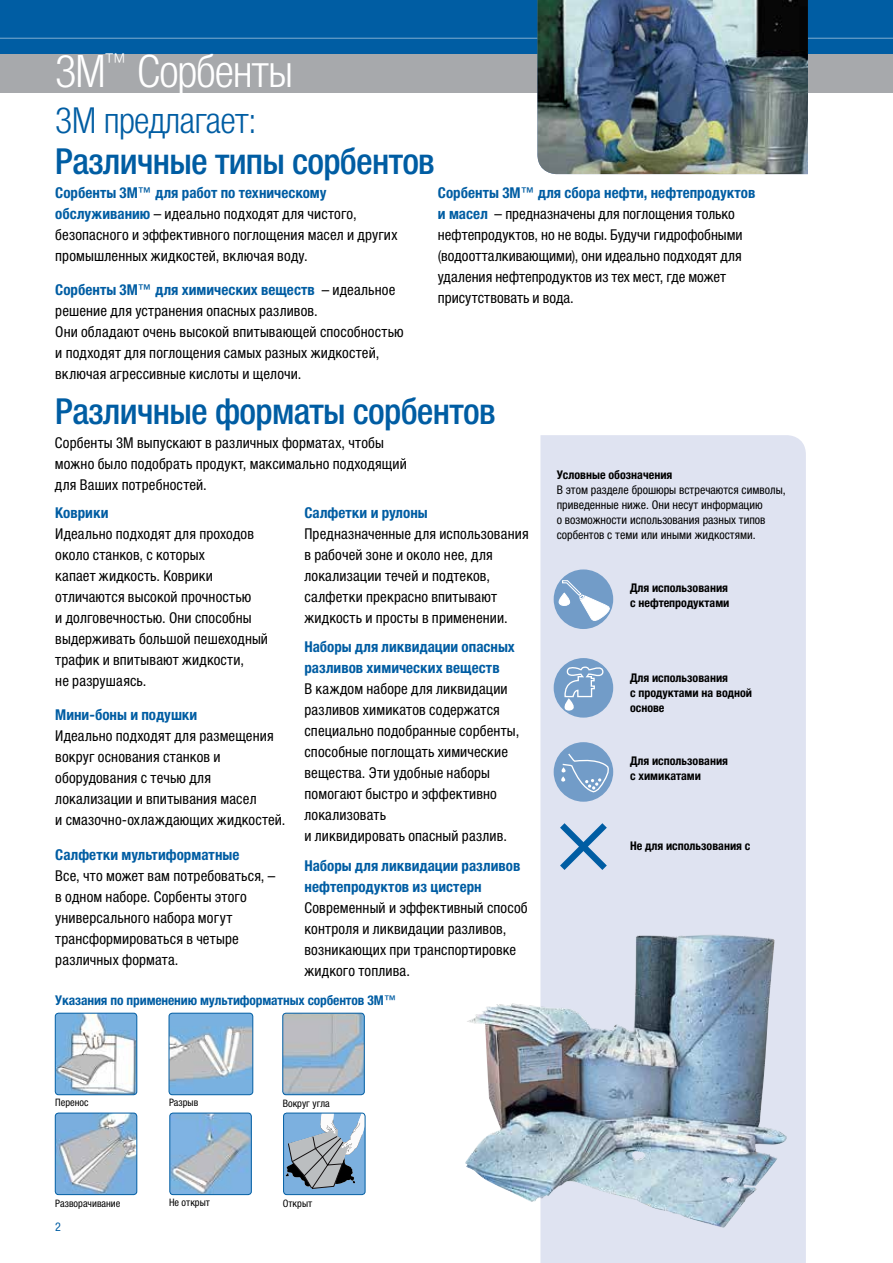
<style>
.page{position:relative;width:893px;height:1263px;background:#fff}
.page>*{position:absolute;margin:0;border:0;box-sizing:border-box;transform-origin:0 0}
.t1{font:300 condensed 45px "Helvetica Neue LTCYR";letter-spacing:-.02em;color:#fff}
.t2{font:500 condensed 36px "Helvetica Neue LTCYR";letter-spacing:-.02em;color:#005da3}
.t3{font:300 condensed 36px "Helvetica Neue LTCYR";letter-spacing:-.02em;color:#005da3}
.t4{font:condensed 15px/21px "Helvetica Neue LTCYR";letter-spacing:.01em;color:#000}
.t5{font:700 condensed 15px/21px "Helvetica Neue LTCYR";color:#005da3}
.t6{font:700 condensed 13.5px "Helvetica Neue LTCYR";letter-spacing:-.01em;color:#005da3}
.t7{font:condensed 12px/15px "Helvetica Neue LTCYR";color:#000}
.t8{font:700 condensed 12px/15px "Helvetica Neue LTCYR";color:#000}
.t9{font:condensed 12px "Helvetica Neue LTCYR";color:#005da3}
.t10{font:condensed 10.35px "Helvetica Neue LTCYR";color:#000}
.s1{font-weight:700;color:#005da3}
</style>
<div class="page">
<div style="left:0;top:0;width:893px;height:54px;background:#005da3"></div>
<div style="left:0;top:54px;width:893px;height:38px;background:#a7a9ac"></div>
<hr style="left:0;top:38px;width:893px;height:1px;background:#fff">
<div style="left:540px;top:435px;width:266px;height:828px;background:#dfe3f1"></div>
<img style="left:537px;top:0;width:271px;height:174px">
<div style="left:554px;top:569px;width:59px;height:60px;background:#729cc8;border-radius:50%"></div>
<svg style="left:558px;top:580px;width:53px;height:41px"></svg>
<div style="left:554px;top:658px;width:59px;height:60px;background:#729cc8;border-radius:50%"></div>
<svg style="left:562px;top:666px;width:42px;height:52px"></svg>
<div style="left:554px;top:742px;width:59px;height:60px;background:#729cc8;border-radius:50%"></div>
<svg style="left:560px;top:753px;width:49px;height:40px"></svg>
<svg style="left:553px;top:816px;width:60px;height:61px"></svg>
<img style="left:465px;top:935px;width:322px;height:293px">
<img style="left:55px;top:1013px;width:82px;height:82px">
<div style="left:55px;top:1013px;width:82px;height:82px;border:1px solid #005da3;border-radius:3px"></div>
<img style="left:169px;top:1013px;width:84px;height:82px">
<div style="left:169px;top:1013px;width:84px;height:82px;border:1px solid #005da3;border-radius:3px"></div>
<img style="left:170px;top:1113px;width:81px;height:81px">
<div style="left:170px;top:1113px;width:81px;height:82px;border:1px solid #005da3;border-radius:3px"></div>
<img style="left:283px;top:1013px;width:81px;height:82px">
<div style="left:283px;top:1013px;width:81px;height:82px;border:1px solid #005da3;border-radius:3px"></div>
<img style="left:55px;top:1113px;width:82px;height:81px">
<div style="left:55px;top:1113px;width:82px;height:82px;border:1px solid #005da3;border-radius:3px"></div>
<svg style="left:284px;top:1113px;width:81px;height:81px"></svg>
<div style="left:283px;top:1113px;width:82px;height:82px;border:1px solid #005da3;border-radius:3px"></div>
<h1 class="t1" style="left:55px;top:47px;width:239px">3M<sup>™</sup> Сорбенты</h1>
<h2 class="t3" style="left:55px;top:101px;width:203px">3М предлагает:</h2>
<h2 class="t2" style="left:55px;top:142px;width:381px">Различные типы сорбентов</h2>
<p class="t4" style="left:55px;top:182px;width:344px"><span class="s1">Сорбенты 3M™ для работ по техническому обслуживанию</span> – идеально подходят для чистого, безопасного и эффективного поглощения масел и других промышленных жидкостей, включая воду.</p>
<p class="t4" style="left:55px;top:280px;width:350px"><span class="s1">Сорбенты 3M™ для химических веществ</span> – идеальное решение для устранения опасных разливов.<br>Они обладают очень высокой впитывающей способностью и подходят для поглощения самых разных жидкостей, включая агрессивные кислоты и щелочи.</p>
<p class="t4" style="left:438px;top:182px;width:319px"><span class="s1">Сорбенты 3M™ для сбора нефти, нефтепродуктов и масел</span> – предназначены для поглощения только нефтепродуктов, но не воды. Будучи гидрофобными (водоотталкивающими), они идеально подходят для удаления нефтепродуктов из тех мест, где может присутствовать и вода.</p>
<h2 class="t2" style="left:55px;top:392px;width:442px">Различные форматы сорбентов</h2>
<p class="t4" style="left:55px;top:433px;width:354px">Сорбенты 3М выпускают в различных форматах, чтобы можно было подобрать продукт, максимально подходящий для Ваших потребностей.</p>
<p class="t5" style="left:55px;top:502px;width:55px">Коврики</p>
<p class="t4" style="left:55px;top:523px;width:214px">Идеально подходят для проходов около станков, с которых<br>капает жидкость. Коврики отличаются высокой прочностью<br>и долговечностью. Они способны выдерживать большой пешеходный трафик и впитывают жидкости,<br>не разрушаясь.</p>
<p class="t5" style="left:55px;top:705px;width:144px">Мини-боны и подушки</p>
<p class="t4" style="left:55px;top:726px;width:232px">Идеально подходят для размещения вокруг основания станков и оборудования с течью для локализации и впитывания масел<br>и смазочно-охлаждающих жидкостей.</p>
<p class="t5" style="left:55px;top:844px;width:186px">Салфетки мультиформатные</p>
<p class="t4" style="left:55px;top:865px;width:222px">Все, что может вам потребоваться, – в одном наборе. Сорбенты этого универсального набора могут трансформироваться в четыре различных формата.</p>
<p class="t5" style="left:304px;top:502px;width:125px">Салфетки и рулоны</p>
<p class="t4" style="left:304px;top:523px;width:226px">Предназначенные для использования в рабочей зоне и около нее, для локализации течей и подтеков, салфетки прекрасно впитывают жидкость и просты в применении.</p>
<p class="t5" style="left:304px;top:637px;width:212px">Наборы для ликвидации опасных разливов химических веществ</p>
<p class="t4" style="left:304px;top:679px;width:216px">В каждом наборе для ликвидации разливов химикатов содержатся специально подобранные сорбенты, способные поглощать химические вещества. Эти удобные наборы помогают быстро и эффективно локализовать<br>и ликвидировать опасный разлив.</p>
<p class="t5" style="left:304px;top:855px;width:218px">Наборы для ликвидации разливов нефтепродуктов из цистерн</p>
<p class="t4" style="left:304px;top:897px;width:225px">Современный и эффективный способ контроля и ликвидации разливов, возникающих при транспортировке жидкого топлива.</p>
<p class="t6" style="left:55px;top:993px;width:343px">Указания по применению мультиформатных сорбентов 3M™</p>
<p class="t8" style="left:557px;top:467px;width:117px">Условные обозначения</p>
<p class="t7" style="left:557px;top:482px;width:230px">В этом разделе брошюры встречаются символы, приведенные ниже. Они несут информацию<br>о возможности использования разных типов сорбентов с теми или иными жидкостями.</p>
<p class="t8" style="left:630px;top:580px;width:101px">Для использования с нефтепродуктами</p>
<p class="t8" style="left:630px;top:670px;width:124px">Для использования<br>с продуктами на водной основе</p>
<p class="t8" style="left:630px;top:753px;width:100px">Для использования с химикатами</p>
<p class="t8" style="left:630px;top:838px;width:122px">Не для использования с</p>
<p class="t10" style="left:55px;top:1096px;width:35px">Перенос</p>
<p class="t10" style="left:169px;top:1096px;width:31px">Разрыв</p>
<p class="t10" style="left:283px;top:1098px;width:48px">Вокруг угла</p>
<p class="t10" style="left:169px;top:1196px;width:42px">Не открыт</p>
<p class="t10" style="left:55px;top:1197px;width:67px">Разворачивание</p>
<p class="t10" style="left:283px;top:1197px;width:31px">Открыт</p>
<p class="t9" style="left:55px;top:1220px;width:7px">2</p>
</div>
